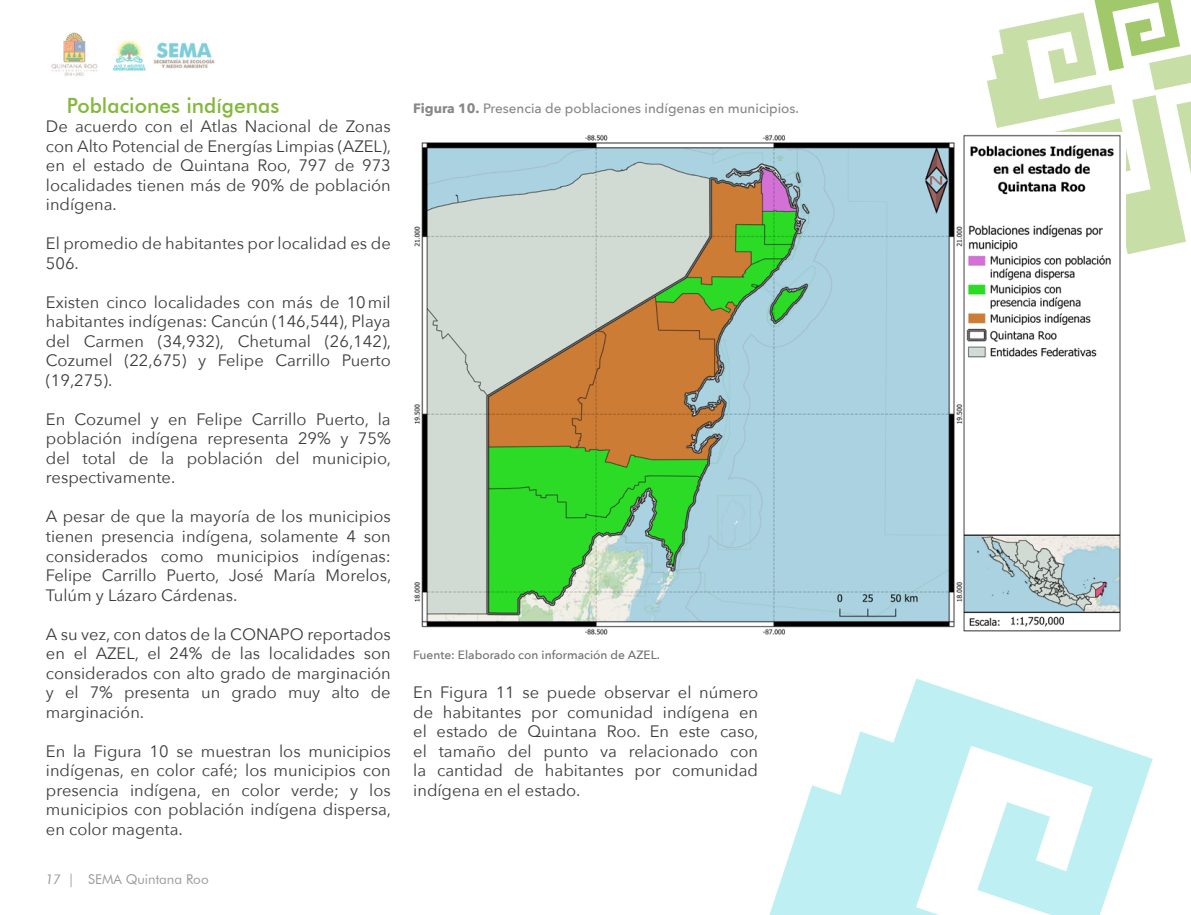
<style>
.page{position:relative;width:1191px;height:915px;background:#fff}
.page>*{position:absolute;margin:0;border:0;box-sizing:border-box;transform-origin:0 0}
.Título_3{font:500 21px "Futura BT";color:#83b83b}
.Texto_general{font:16.5px/19.5px "Avenir Next";color:#3c3c3b;text-align:justify}
.txt_figuras{font:500 13.5px "Avenir Next";color:#878787}
.t1{font:13.5px "Futura BT";color:#9d9d9c}
.Fuente{font:500 12px "Avenir Next";color:#706f6f}
.s1{font-style:italic}
.s2{font-weight:700}
</style>
<div class="page">
<svg style="left:770px;top:678px;width:382px;height:236px;fill:#beeff2"></svg>
<svg style="left:987px;top:0;width:204px;height:254px"></svg>
<img style="left:51px;top:32px;width:164px;height:44px">
<img style="left:414px;top:132px;width:711px;height:503px">
<p class="Título_3" style="left:67px;top:92px;width:214px">Poblaciones indígenas</p>
<p class="Texto_general" style="left:46px;top:116px;width:347px">De acuerdo con el Atlas Nacional de Zonas con Alto Potencial de Energías Limpias (AZEL), en el estado de Quintana Roo, 797 de 973 localidades tienen más de 90% de población indígena.</p>
<p class="Texto_general" style="left:46px;top:233px;width:346px">El promedio de habitantes por localidad es de<br>506.</p>
<p class="Texto_general" style="left:46px;top:291px;width:347px">Existen cinco localidades con más de 10mil habitantes indígenas: Cancún (146,544), Playa del Carmen (34,932), Chetumal (26,142), Cozumel (22,675) y Felipe Carrillo Puerto (19,275).</p>
<p class="Texto_general" style="left:46px;top:408px;width:347px">En Cozumel y en Felipe Carrillo Puerto, la población indígena representa 29% y 75% del total de la población del municipio, respectivamente.</p>
<p class="Texto_general" style="left:46px;top:506px;width:347px">A pesar de que la mayoría de los municipios tienen presencia indígena, solamente 4 son considerados como municipios indígenas:<br>Felipe Carrillo Puerto, José María Morelos, Tulúm y Lázaro Cárdenas.</p>
<p class="Texto_general" style="left:46px;top:623px;width:346px">A su vez, con datos de la CONAPO reportados en el AZEL, el 24% de las localidades son considerados con alto grado de marginación y el 7% presenta un grado muy alto de marginación.</p>
<p class="Texto_general" style="left:46px;top:740px;width:347px">En la Figura 10 se muestran los municipios indígenas, en color café; los municipios con presencia indígena, en color verde; y los municipios con población indígena dispersa, en color magenta.</p>
<p class="t1" style="left:45px;top:870px;width:165px"><span class="s1">17</span> | SEMA Quintana Roo</p>
<p class="txt_figuras" style="left:413px;top:96px;width:387px"><span class="s2">Figura 10.</span> Presencia de poblaciones indígenas en municipios.</p>
<p class="Fuente" style="left:413px;top:644px;width:248px">Fuente: Elaborado con información de AZEL.</p>
<p class="Texto_general" style="left:413px;top:681px;width:347px">En Figura 11 se puede observar el número de habitantes por comunidad indígena en el estado de Quintana Roo. En este caso, el tamaño del punto va relacionado con la cantidad de habitantes por comunidad indígena en el estado.</p>
</div>
